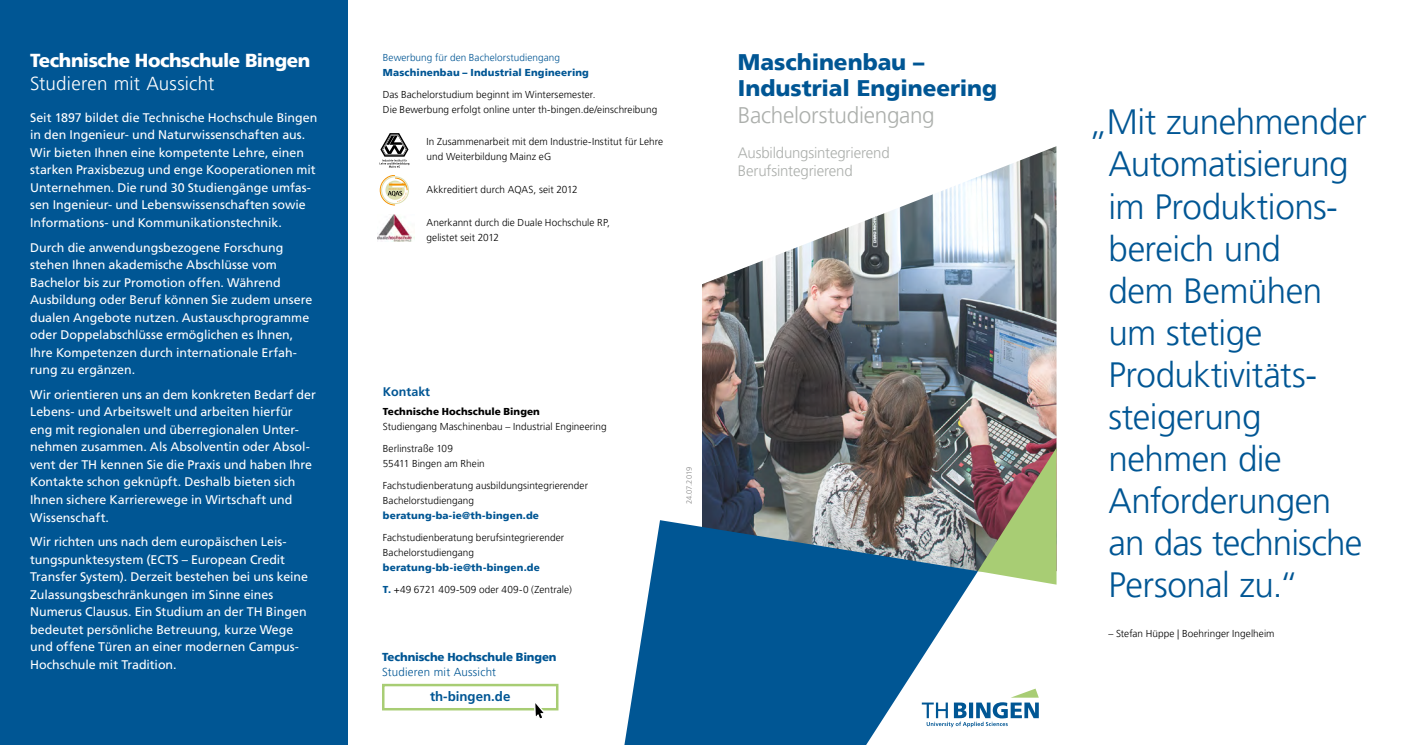
<style>
.page{position:relative;width:1404px;height:745px;background:#fff}
.page>*{position:absolute;margin:0;border:0;box-sizing:border-box;transform-origin:0 0}
.t1{font:300 35px/42px "Frutiger LT Pro";letter-spacing:-.015em;color:#005694}
.t2{font:900 22.5px/26.2px "Frutiger LT Pro";color:#005694}
.t3{font:300 22.5px "Frutiger LT Pro";letter-spacing:-.01em;color:#acafac}
.t4{font:900 18.75px "Frutiger LT Pro";letter-spacing:-.025em;color:#fff}
.t5{font:300 18.75px "Frutiger LT Pro";letter-spacing:.01em;color:#fff}
.t6{font:300 15px/18px "Frutiger LT Pro";letter-spacing:-.01em;color:#acafac}
.t7{font:700 13.25px "Frutiger LT Std";color:#005694}
.t8{font:12.5px/17.5px "Frutiger LT Std";color:#fff}
.t9{font:700 12.5px "Frutiger LT Std";color:#005694}
.t10{font:900 11.5px "Frutiger LT Pro";letter-spacing:-.015em;color:#005694}
.t11{font:300 11.5px "Frutiger LT Pro";letter-spacing:.02em;color:#005694}
.t12{font:300 10px/15px "Frutiger LT Pro";letter-spacing:.005em;color:#000}
.t13{font:900 10px "Frutiger LT Pro";letter-spacing:.015em;color:#005694}
.t14{font:300 10px "Frutiger LT Pro";letter-spacing:.01em;color:#005694}
.t15{font:900 10px "Frutiger LT Pro";letter-spacing:.005em;color:#000}
.t16{font:300 7.5px "Frutiger LT Pro";letter-spacing:-.01em;color:#878787}
.s1{font-weight:900;color:#005694}
</style>
<div class="page">
<div style="left:0;top:0;width:347px;height:744px;background:#005694"></div>
<svg style="left:977px;top:688px;width:61px;height:38px"></svg>
<div style="left:382px;top:683px;width:176px;height:27px;border:2px solid #a8cd74"></div>
<svg style="left:532px;top:703px;width:16px;height:16px"></svg>
<img style="left:702px;top:146px;width:354px;height:374px">
<img style="left:977px;top:447px;width:79px;height:137px">
<svg style="left:624px;top:520px;width:353px;height:224px;fill:#005694"></svg>
<svg style="left:379px;top:133px;width:30px;height:35px"></svg>
<div style="left:381px;top:176px;width:27px;height:28px;border:1px solid #dcdeaf;border-radius:50%"></div>
<svg style="left:380px;top:175px;width:27px;height:30px"></svg>
<img style="left:377px;top:215px;width:38px;height:26px">
<h3 class="t4" style="left:30px;top:49px;width:281px">Technische Hochschule Bingen</h3>
<h3 class="t5" style="left:30px;top:72px;width:186px">Studieren mit Aussicht</h3>
<p class="t8" style="left:30px;top:109px;width:289px">Seit 1897 bildet die Technische Hochschule Bingen in den Ingenieur- und Naturwissenschaften aus.<br>Wir bieten Ihnen eine kompetente Lehre, einen starken Praxisbezug und enge Kooperationen mit Unternehmen. Die rund 30 Studiengänge umfas&shy;sen Ingenieur- und Lebenswissenschaften sowie Informations- und Kommunikationstechnik.</p>
<p class="t8" style="left:30px;top:238px;width:284px">Durch die anwendungsbezogene Forschung stehen Ihnen akademische Abschlüsse vom Bachelor bis zur Promotion offen. Während Ausbildung oder Beruf können Sie zudem unsere dualen Angebote nutzen. Austauschprogramme oder Doppelabschlüsse ermöglichen es Ihnen, Ihre Kompetenzen durch internationale Erfah&shy;rung zu ergänzen.</p>
<p class="t8" style="left:30px;top:385px;width:287px">Wir orientieren uns an dem konkreten Bedarf der Lebens- und Arbeitswelt und arbeiten hierfür eng mit regionalen und überregionalen Unter&shy;nehmen zusammen. Als Absolventin oder Absol&shy;vent der TH kennen Sie die Praxis und haben Ihre Kontakte schon geknüpft. Deshalb bieten sich Ihnen sichere Karrierewege in Wirtschaft und Wissenschaft.</p>
<p class="t8" style="left:30px;top:532px;width:279px">Wir richten uns nach dem europäischen Leis&shy;tungspunktesystem (ECTS – European Credit Transfer System). Derzeit bestehen bei uns keine Zulassungsbeschränkungen im Sinne eines Numerus Clausus. Ein Studium an der TH Bingen bedeutet persönliche Betreuung, kurze Wege und offene Türen an einer modernen Campus-Hochschule mit Tradition.</p>
<p class="t14" style="left:383px;top:51px;width:179px">Bewerbung für den Bachelorstudiengang</p>
<p class="t13" style="left:383px;top:66px;width:207px">Maschinenbau – Industrial Engineering</p>
<p class="t12" style="left:383px;top:87px;width:276px">Das Bachelorstudium beginnt im Wintersemester.<br>Die Bewerbung erfolgt online unter th-bingen.de/einschreibung</p>
<p class="t12" style="left:426px;top:134px;width:238px">In Zusammenarbeit mit dem Industrie-Institut für Lehre und Weiterbildung Mainz eG</p>
<p class="t12" style="left:426px;top:182px;width:153px">Akkreditiert durch AQAS, seit 2012</p>
<p class="t12" style="left:426px;top:215px;width:185px">Anerkannt durch die Duale Hochschule RP, gelistet seit 2012</p>
<h2 class="t2" style="left:737px;top:49px;width:261px">Maschinenbau –<br>Industrial Engineering</h2>
<h2 class="t3" style="left:737px;top:102px;width:198px">Bachelorstudiengang</h2>
<p class="t6" style="left:737px;top:144px;width:153px">Ausbildungsintegrierend<br>Berufsintegrierend</p>
<p class="t9" style="left:383px;top:384px;width:49px">Kontakt</p>
<p class="t15" style="left:383px;top:405px;width:158px">Technische Hochschule Bingen</p>
<p class="t12" style="left:383px;top:418px;width:225px">Studiengang Maschinenbau – Industrial Engineering</p>
<p class="t12" style="left:383px;top:440px;width:103px">Berlinstraße 109<br>55411 Bingen am Rhein</p>
<p class="t12" style="left:383px;top:477px;width:207px">Fachstudienberatung ausbildungsintegrierender<br>Bachelorstudiengang</p>
<p class="t13" style="left:383px;top:509px;width:158px">beratung-ba-ie@th-bingen.de</p>
<p class="t12" style="left:383px;top:530px;width:183px">Fachstudienberatung berufsintegrierender<br>Bachelorstudiengang</p>
<p class="t13" style="left:383px;top:561px;width:158px">beratung-bb-ie@th-bingen.de</p>
<p class="t12" style="left:383px;top:582px;width:190px"><span class="s1">T.</span> +49 6721 409-509 oder 409-0 (Zentrale)</p>
<p class="t10" style="left:382px;top:649px;width:176px">Technische Hochschule Bingen</p>
<p class="t11" style="left:382px;top:664px;width:116px">Studieren mit Aussicht</p>
<p class="t7" style="left:430px;top:688px;width:82px">th-bingen.de</p>
<p class="t16" style="left:684px;top:504px;width:38px;rotate:-90deg">24.07.2019</p>
<h1 class="t1" style="left:1108px;top:101px;width:260px;text-indent:-20px">„Mit zunehmender<br>Automatisierung im Produktions&shy;bereich und<br>dem Bemühen um stetige<br>Produktivitäts&shy;steigerung nehmen die<br>Anforderungen an das technische<br>Personal zu.“</h1>
<p class="t12" style="left:1108px;top:625px;width:168px">– Stefan Hüppe | Boehringer Ingelheim</p>
</div>
